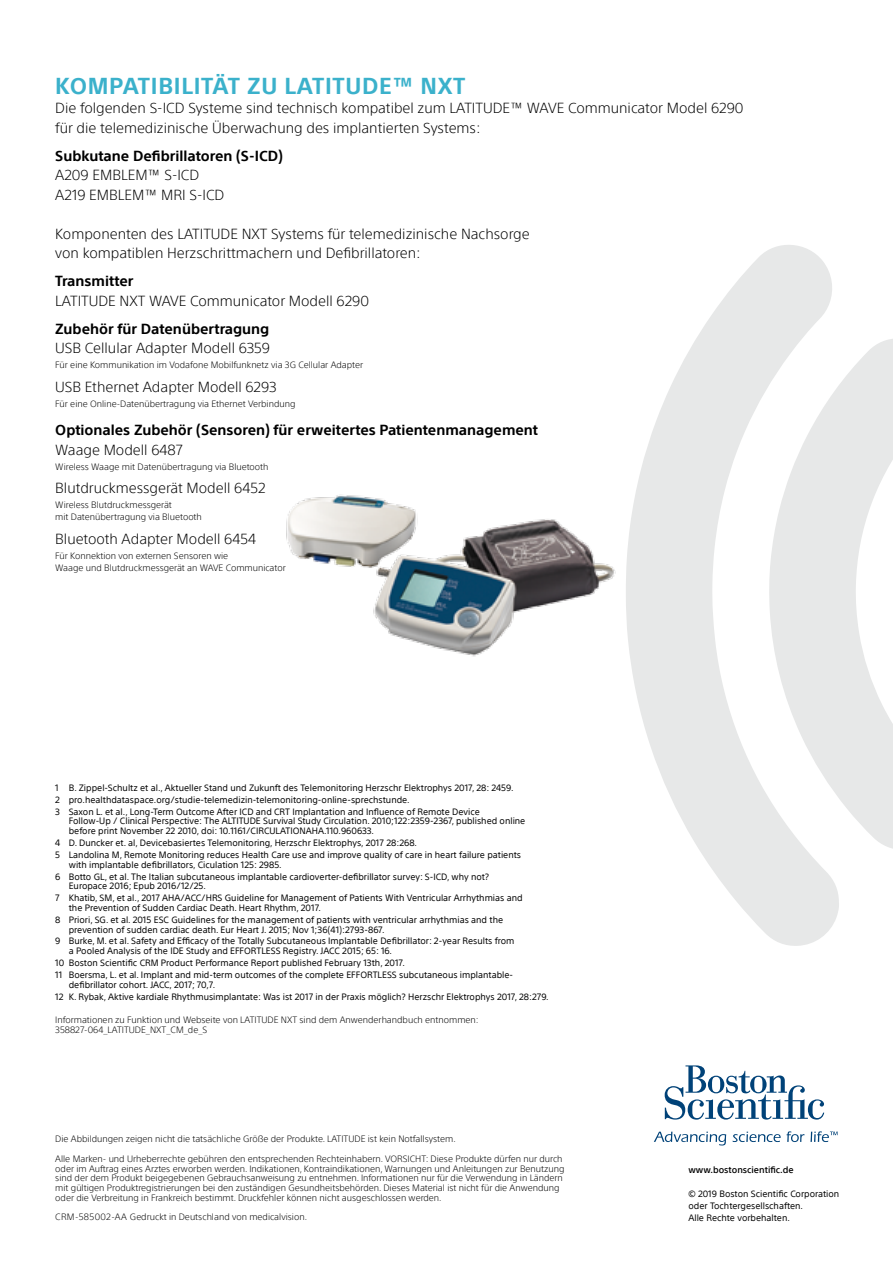
<style>
.page{position:relative;width:893px;height:1263px;background:#fff}
.page>*{position:absolute;margin:0;border:0;box-sizing:border-box;transform-origin:0 0}
.t1{font:700 22.5px "SST";letter-spacing:.03em;color:#3bb1cb}
.t2{font:300 14.25px/19.5px "SST";color:#000}
.t3{font:700 14.25px "SST";color:#000}
.t4{font:9px/11.9px "SST";color:#000}
.t5{font:300 9px/9.8px "SST";color:#000}
.t6{font:500 9px "SST";color:#000}
</style>
<div class="page">
<svg style="left:636px;top:245px;width:203px;height:701px;fill:#e7e8e8"></svg>
<svg style="left:769px;top:338px;width:124px;height:516px;fill:#e7e8e8"></svg>
<svg style="left:665px;top:1065px;width:159px;height:55px"></svg>
<svg style="left:654px;top:1132px;width:72px;height:13px"></svg>
<svg style="left:733px;top:1132px;width:48px;height:10px"></svg>
<svg style="left:787px;top:1131px;width:17px;height:11px"></svg>
<svg style="left:810px;top:1131px;width:28px;height:11px"></svg>
<img style="left:286px;top:480px;width:361px;height:210px">
<h1 class="t1" style="left:55px;top:73px;width:412px">KOMPATIBILITÄT ZU LATITUDE™ NXT</h1>
<h2 class="t2" style="left:55px;top:98px;width:690px">Die folgenden S-ICD Systeme sind technisch kompatibel zum LATITUDE™ WAVE Communicator Model 6290 für die telemedizinische Überwachung des implantierten Systems:</h2>
<h2 class="t3" style="left:55px;top:147px;width:229px">Subkutane Defibrillatoren (S-ICD)</h2>
<h2 class="t2" style="left:55px;top:165px;width:171px">A209 EMBLEM™ S-ICD<br>A219 EMBLEM™ MRI S-ICD</h2>
<h2 class="t2" style="left:55px;top:224px;width:476px">Komponenten des LATITUDE NXT Systems für telemedizinische Nachsorge von kompatiblen Herzschrittmachern und Defibrillatoren:</h2>
<h2 class="t3" style="left:55px;top:273px;width:80px">Transmitter</h2>
<h2 class="t2" style="left:55px;top:291px;width:315px">LATITUDE NXT WAVE Communicator Modell 6290</h2>
<h2 class="t3" style="left:55px;top:320px;width:216px">Zubehör für Datenübertragung</h2>
<h2 class="t2" style="left:55px;top:338px;width:216px">USB Cellular Adapter Modell 6359</h2>
<p class="t5" style="left:55px;top:360px;width:309px">Für eine Kommunikation im Vodafone Mobilfunknetz via 3G Cellular Adapter</p>
<h2 class="t2" style="left:55px;top:377px;width:223px">USB Ethernet Adapter Modell 6293</h2>
<p class="t5" style="left:55px;top:399px;width:242px">Für eine Online-Datenübertragung via Ethernet Verbindung</p>
<h2 class="t3" style="left:55px;top:422px;width:484px">Optionales Zubehör (Sensoren) für erweitertes Patientenmanagement</h2>
<h2 class="t2" style="left:55px;top:440px;width:129px">Waage Modell 6487</h2>
<p class="t5" style="left:55px;top:461px;width:215px">Wireless Waage mit Datenübertragung via Bluetooth</p>
<h2 class="t2" style="left:55px;top:478px;width:212px">Blutdruckmessgerät Modell 6452</h2>
<p class="t5" style="left:55px;top:499px;width:148px;line-height:12px">Wireless Blutdruckmessgerät<br>mit Datenübertragung via Bluetooth</p>
<h2 class="t2" style="left:55px;top:529px;width:203px">Bluetooth Adapter Modell 6454</h2>
<p class="t5" style="left:55px;top:550px;width:232px;line-height:12px">Für Konnektion von externen Sensoren wie<br>Waage und Blutdruckmessgerät an WAVE Communicator</p>
<p class="t4" style="left:55px;top:782px;width:460px">1 B. Zippel-Schultz et al., Aktueller Stand und Zukunft des Telemonitoring Herzschr Elektrophys 2017, 28: 2459.<br>2 pro.healthdataspace.org/studie-telemedizin-telemonitoring-online-sprechstunde.<br>3 Saxon L. et al., Long-Term Outcome After ICD and CRT Implantation and Influence of Remote Device</p>
<p class="t4" style="left:69px;top:816px;width:458px;line-height:9.8px">Follow-Up / Clinical Perspective: The ALTITUDE Survival Study Circulation. 2010;122:2359-2367, published online before print November 22 2010, doi: 10.1161/CIRCULATIONAHA.110.960633.</p>
<p class="t4" style="left:55px;top:837px;width:467px">4 D. Duncker et. al, Devicebasiertes Telemonitoring, Herzschr Elektrophys, 2017 28:268.<br>5 Landolina M, Remote Monitoring reduces Health Care use and improve quality of care in heart failure patients</p>
<p class="t4" style="left:55px;top:858px;width:435px;text-indent:14px">with implantable defibrillators, Ciculation 125: 2985.<br>6 Botto GL, et al. The Italian subcutaneous implantable cardioverter-defibrillator survey: S-ICD, why not?</p>
<p class="t4" style="left:55px;top:880px;width:469px;text-indent:14px">Europace 2016; Epub 2016/12/25.<br>7 Khatib, SM, et al., 2017 AHA/ACC/HRS Guideline for Management of Patients With Ventricular Arrhythmias and</p>
<p class="t4" style="left:55px;top:902px;width:449px;text-indent:14px">the Prevention of Sudden Cardiac Death. Heart Rhythm, 2017.<br>8 Priori, SG. et al. 2015 ESC Guidelines for the management of patients with ventricular arrhythmias and the</p>
<p class="t4" style="left:55px;top:923px;width:461px;text-indent:14px">prevention of sudden cardiac death. Eur Heart J. 2015; Nov 1;36(41):2793-867.<br>9 Burke, M. et al. Safety and Efficacy of the Totally Subcutaneous Implantable Defibrillator: 2-year Results from</p>
<p class="t4" style="left:55px;top:945px;width:459px;text-indent:14px">a Pooled Analysis of the IDE Study and EFFORTLESS Registry. JACC 2015; 65: 16.<br>10 Boston Scientific CRM Product Performance Report published February 13th, 2017.<br>11 Boersma, L. et al. Implant and mid-term outcomes of the complete EFFORTLESS subcutaneous implantable-</p>
<p class="t4" style="left:55px;top:978px;width:495px;text-indent:14px">defibrillator cohort. JACC, 2017; 70,7.<br>12 K. Rybak, Aktive kardiale Rhythmusimplantate: Was ist 2017 in der Praxis möglich? Herzschr Elektrophys 2017, 28:279.</p>
<p class="t5" style="left:55px;top:1015px;width:425px">Informationen zu Funktion und Webseite von LATITUDE NXT sind dem Anwenderhandbuch entnommen:<br>358827-064_LATITUDE_NXT_CM_de_S</p>
<p class="t5" style="left:55px;top:1129px;width:509px;line-height:19.5px">Die Abbildungen zeigen nicht die tatsächliche Größe der Produkte. LATITUDE ist kein Notfallsystem.<br>Alle Marken- und Urheberrechte gebühren den entsprechenden Rechteinhabern. VORSICHT: Diese Produkte dürfen nur durch</p>
<p class="t5" style="left:55px;top:1163px;width:511px">oder im Auftrag eines Arztes erworben werden. Indikationen, Kontraindikationen, Warnungen und Anleitungen zur Benutzung sind der dem Produkt beigegebenen Gebrauchsanweisung zu entnehmen. Informationen nur für die Verwendung in Ländern mit gültigen Produktregistrierungen bei den zuständigen Gesundheitsbehörden. Dieses Material ist nicht für die Anwendung oder die Verbreitung in Frankreich bestimmt. Druckfehler können nicht ausgeschlossen werden.</p>
<p class="t5" style="left:55px;top:1212px;width:253px">CRM-585002-AA Gedruckt in Deutschland von medicalvision.</p>
<p class="t6" style="left:688px;top:1164px;width:107px">www.bostonscientific.de</p>
<p class="t4" style="left:688px;top:1187px;width:152px">© 2019 Boston Scientific Corporation oder Tochtergesellschaften.<br>Alle Rechte vorbehalten.</p>
</div>
